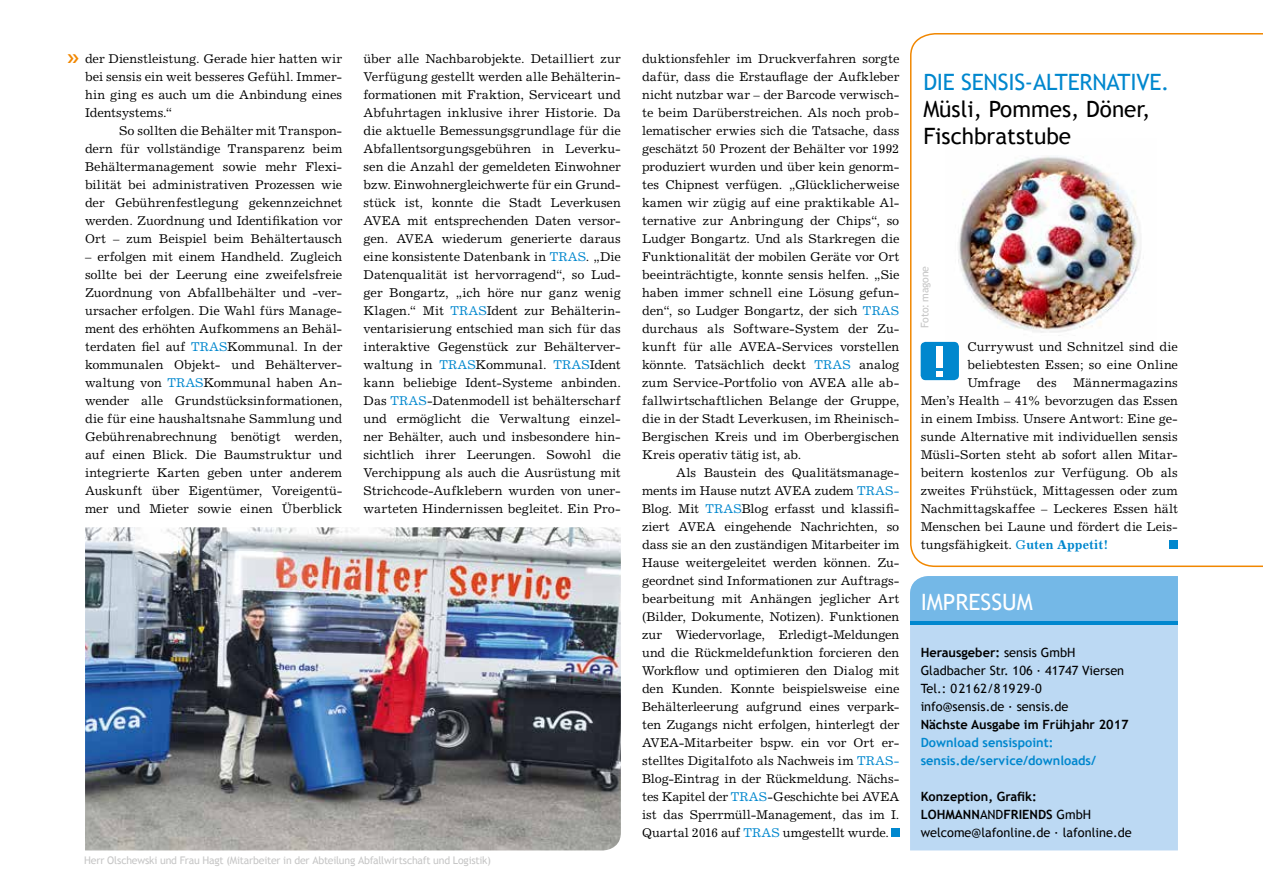
<style>
.page{position:relative;width:1263px;height:893px;background:#fff}
.page>*{position:absolute;margin:0;border:0;box-sizing:border-box;transform-origin:0 0}
.t1{font:22.5px/27px "Trebuchet MS";color:#000}
.t2{font:22.5px "Trebuchet MS";letter-spacing:-.01em;color:#0087ce}
.t3{font:22.5px "Trebuchet MS";color:#fff}
.t4{font:12.75px/18px "Excelsior";color:#000;text-align:justify}
.t5{font:12.75px/18px "Trebuchet MS";color:#000}
.t6{font:700 12.75px/18px "Trebuchet MS";color:#0087ce}
.t7{font:700 12.75px "Trebuchet MS";color:#000}
.t8{font:10.5px "Trebuchet MS";letter-spacing:-.02em;color:#c6c6c6}
.s1{color:#0087ce}
.s2{font-weight:700;color:#0087ce}
.s3{font-weight:700}
</style>
<div class="page">
<svg style="left:910px;top:33px;width:353px;height:535px"></svg>
<div style="left:910px;top:624px;width:268px;height:226px;background:#bcd9f3"></div>
<div style="left:910px;top:576px;width:268px;height:45px;background:#74b8e7"></div>
<hr style="left:910px;top:621px;width:268px;height:3px;background:#0087ce">
<div style="left:921px;top:342px;width:38px;height:38px;background:#0087ce;border-radius:5px"></div>
<div style="left:936px;top:347px;width:7px;height:21px;background:#fff"></div>
<div style="left:936px;top:371px;width:7px;height:6px;background:#fff"></div>
<div style="left:1169px;top:540px;width:9px;height:9px;background:#0087ce"></div>
<div style="left:891px;top:828px;width:8px;height:9px;background:#0087ce"></div>
<img style="left:85px;top:527px;width:536px;height:323px">
<p class="t4" style="left:85px;top:50px;width:259px">der Dienstleistung. Gerade hier hatten wir bei sensis ein weit besseres Gefühl. Immer&shy;hin ging es auch um die Anbindung eines Identsystems.“</p>
<p class="t4" style="left:85px;top:122px;width:259px;text-indent:34px">So sollten die Behälter mit Transpon&shy;dern für vollständige Transparenz beim Behältermanagement sowie mehr Flexi&shy;bilität bei administrativen Prozessen wie der Gebührenfestlegung gekennzeichnet werden. Zuordnung und Identifikation vor Ort – zum Beispiel beim Behältertausch</p>
<p class="t4" style="left:85px;top:248px;width:259px">– erfolgen mit einem Handheld. Zugleich sollte bei der Leerung eine zweifelsfreie Zuordnung von Abfallbehälter und -ver&shy;ursacher erfolgen. Die Wahl fürs Manage&shy;ment des erhöhten Aufkommens an Behäl&shy;terdaten fiel auf <span class="s1">TRAS</span>Kommunal. In der kommunalen Objekt- und Behälterver&shy;waltung von <span class="s1">TRAS</span>Kommunal haben An&shy;wender alle Grundstücksinformationen, die für eine haushaltsnahe Sammlung und Gebührenabrechnung benötigt werden, auf einen Blick. Die Baumstruktur und integrierte Karten geben unter anderem Auskunft über Eigentümer, Voreigentü&shy;mer und Mieter sowie einen Überblick</p>
<p class="t4" style="left:364px;top:50px;width:259px">über alle Nachbarobjekte. Detailliert zur Verfügung gestellt werden alle Behälterin&shy;formationen mit Fraktion, Serviceart und Abfuhrtagen inklusive ihrer Historie. Da die aktuelle Bemessungsgrundlage für die Abfallentsorgungsgebühren in Leverku&shy;sen die Anzahl der gemeldeten Einwohner bzw. Einwohnergleichwerte für ein Grund&shy;stück ist, konnte die Stadt Leverkusen AVEA mit entsprechenden Daten versor&shy;gen. AVEA wiederum generierte daraus eine konsistente Datenbank in <span class="s1">TRAS</span>. „Die Datenqualität ist hervorragend“, so Lud&shy;ger Bongartz, „ich höre nur ganz wenig Klagen.“ Mit <span class="s1">TRAS</span>Ident zur Behälterin&shy;ventarisierung entschied man sich für das interaktive Gegenstück zur Behälterver&shy;waltung in <span class="s1">TRAS</span>Kommunal. <span class="s1">TRAS</span>Ident kann beliebige Ident-Systeme anbinden.<br>Das <span class="s1">TRAS</span>-Datenmodell ist behälterscharf und ermöglicht die Verwaltung einzel&shy;ner Behälter, auch und insbesondere hin&shy;sichtlich ihrer Leerungen. Sowohl die Verchippung als auch die Ausrüstung mit Strichcode-Aufklebern wurden von uner&shy;warteten Hindernissen begleitet. Ein Pro-</p>
<p class="t4" style="left:642px;top:50px;width:259px">duktionsfehler im Druckverfahren sorgte dafür, dass die Erstauflage der Aufkleber nicht nutzbar war – der Barcode verwisch&shy;te beim Darüberstreichen. Als noch prob&shy;lematischer erwies sich die Tatsache, dass geschätzt 50 Prozent der Behälter vor 1992 produziert wurden und über kein genorm&shy;tes Chipnest verfügen. „Glücklicherweise kamen wir zügig auf eine praktikable Al&shy;ternative zur Anbringung der Chips“, so Ludger Bongartz. Und als Starkregen die Funktionalität der mobilen Geräte vor Ort beeinträchtigte, konnte sensis helfen. „Sie haben immer schnell eine Lösung gefun&shy;den“, so Ludger Bongartz, der sich <span class="s1">TRAS </span>durchaus als Software-System der Zu&shy;kunft für alle AVEA-Services vorstellen könnte. Tatsächlich deckt <span class="s1">TRAS</span> analog zum Service-Portfolio von AVEA alle ab&shy;fallwirtschaftlichen Belange der Gruppe, die in der Stadt Leverkusen, im Rheinisch-Bergischen Kreis und im Oberbergischen Kreis operativ tätig ist, ab.</p>
<p class="t4" style="left:642px;top:464px;width:259px;text-indent:34px">Als Baustein des Qualitätsmanage&shy;ments im Hause nutzt AVEA zudem <span class="s1">TRAS-</span>Blog. Mit <span class="s1">TRAS</span>Blog erfasst und klassifi&shy;ziert AVEA eingehende Nachrichten, so dass sie an den zuständigen Mitarbeiter im Hause weitergeleitet werden können. Zu&shy;geordnet sind Informationen zur Auftrags&shy;bearbeitung mit Anhängen jeglicher Art (Bilder, Dokumente, Notizen). Funktionen zur Wiedervorlage, Erledigt-Meldungen und die Rückmeldefunktion forcieren den Workflow und optimieren den Dialog mit den Kunden. Konnte beispielsweise eine Behälterleerung aufgrund eines verpark&shy;ten Zugangs nicht erfolgen, hinterlegt der AVEA-Mitarbeiter bspw. ein vor Ort er&shy;stelltes Digitalfoto als Nachweis im <span class="s1">TRAS-</span>Blog-Eintrag in der Rückmeldung. Nächs&shy;tes Kapitel der <span class="s1">TRAS</span>-Geschichte bei AVEA ist das Sperrmüll-Management, das im I.<br>Quartal 2016 auf <span class="s1">TRAS</span> umgestellt wurde.</p>
<p class="t8" style="left:84px;top:854px;width:408px">Herr Olschewski und Frau Hagt (Mitarbeiter in der Abteilung Abfallwirtschaft und Logistik)</p>
<h1 class="t2" style="left:923px;top:69px;width:248px">DIE SENSIS-ALTERNATIVE.</h1>
<h1 class="t1" style="left:923px;top:96px;width:229px">Müsli, Pommes, Döner,<br>Fischbratstube</h1>
<p class="t8" style="left:918px;top:328px;width:63px;rotate:-90deg">Foto: magone</p>
<p class="t4" style="left:967px;top:338px;width:212px">Currywust und Schnitzel sind die beliebtesten Essen; so eine Online Umfrage</p>
<p class="t4" style="left:1037px;top:374px;width:21px">des</p>
<p class="t4" style="left:921px;top:374px;width:259px;text-indent:152px">Männermagazins Men’s Health – 41% bevorzugen das Essen in einem Imbiss. Unsere Antwort: Eine ge&shy;sunde Alternative mit individuellen sensis Müsli-Sorten steht ab sofort allen Mitar&shy;beitern kostenlos zur Verfügung. Ob als zweites Frühstück, Mittagessen oder zum Nachmittagskaffee – Leckeres Essen hält Menschen bei Laune und fördert die Leis&shy;tungsfähigkeit. <span class="s1">G</span><span class="s2">uten Appetit!</span></p>
<h1 class="t3" style="left:921px;top:589px;width:114px">IMPRESSUM</h1>
<p class="t5" style="left:921px;top:644px;width:205px"><span class="s3">Herausgeber:</span> sensis GmbH<br>Gladbacher Str. 106 · 41747 Viersen<br>Tel.: 02162/81929-0 info@sensis.de · sensis.de</p>
<p class="t7" style="left:921px;top:717px;width:210px">Nächste Ausgabe im Frühjahr 2017</p>
<p class="t6" style="left:921px;top:733px;width:177px">Download sensispoint: sensis.de/service/downloads/</p>
<p class="t5" style="left:921px;top:788px;width:213px"><span class="s3">Konzeption, Grafik:<br>LOHMANN</span>AND<span class="s3">FRIENDS</span> GmbH welcome@lafonline.de · lafonline.de</p>
</div>
